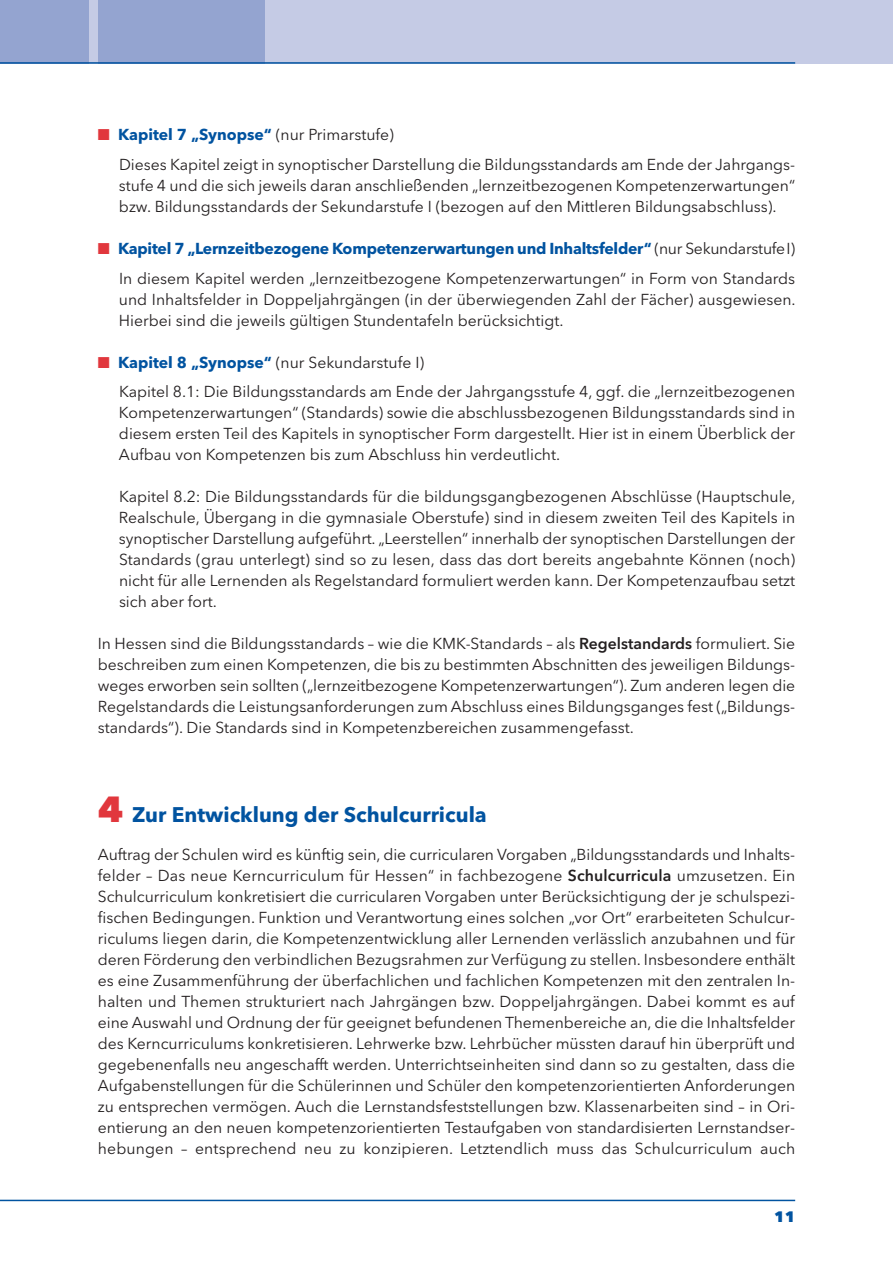
<style>
.page{position:relative;width:893px;height:1263px;background:#fff}
.page>*{position:absolute;margin:0;border:0;box-sizing:border-box;transform-origin:0 0}
.t1{font:700 21px "Avenir Next LT Pro";color:#0153a0}
.t2{font:15.75px/21px "Avenir Next LT Pro";color:#231f20}
.t3{font:800 15px "Avenir Next LT Pro";color:#0153a0}
.s1{color:#e1373d}
.s2{font-weight:700;color:#0153a0}
.s3{font-weight:600}
.s4{font-weight:800;font-size:36px;color:#e1373d}
</style>
<div class="page">
<div style="left:0;top:0;width:893px;height:64px;background:#c5cbe5"></div>
<hr style="left:0;top:1200px;width:795px;height:1px;background:#0153a0">
<div style="left:98px;top:0;width:166px;height:64px;background:#94a4d0"></div>
<div style="left:0;top:0;width:88px;height:64px;background:#94a4d0"></div>
<hr style="left:0;top:62px;width:795px;height:2px;background:#0153a0">
<p class="t2" style="left:119px;top:122px;width:678px;line-height:29.5px;text-indent:-21px"><span class="s1">■</span> <span class="s2">Kapitel 7 „Synopse“</span> (nur Primarstufe)<br>Dieses Kapitel zeigt in synoptischer Darstellung die Bildungsstandards am Ende der Jahrgangs-</p>
<p class="t2" style="left:119px;top:177px;width:678px">stufe 4 und die sich jeweils daran anschließenden „lernzeitbezogenen Kompetenzerwartungen“ bzw. Bildungsstandards der Sekundarstufe I (bezogen auf den Mittleren Bildungsabschluss).</p>
<p class="t2" style="left:98px;top:236px;width:699px;line-height:29.5px;text-align:right"><span class="s1">■</span> <span class="s2">Kapitel 7 „Lernzeitbezogene Kompetenzerwartungen und Inhaltsfelder“</span> (nur SekundarstufeI)<br>In diesem Kapitel werden „lernzeitbezogene Kompetenzerwartungen“ in Form von Standards</p>
<p class="t2" style="left:119px;top:290px;width:678px">und Inhaltsfelder in Doppeljahrgängen (in der überwiegenden Zahl der Fächer) ausgewiesen.<br>Hierbei sind die jeweils gültigen Stundentafeln berücksichtigt.</p>
<p class="t2" style="left:119px;top:349px;width:678px;line-height:29.5px;text-indent:-21px"><span class="s1">■</span> <span class="s2">Kapitel 8 „Synopse“</span> (nur Sekundarstufe I)<br>Kapitel 8.1: Die Bildungsstandards am Ende der Jahrgangsstufe 4, ggf. die „lernzeitbezogenen</p>
<p class="t2" style="left:119px;top:404px;width:678px;text-align:justify">Kompetenzerwartungen“ (Standards) sowie die abschlussbezogenen Bildungsstandards sind in diesem ersten Teil des Kapitels in synoptischer Form dargestellt. Hier ist in einem Überblick der Aufbau von Kompetenzen bis zum Abschluss hin verdeutlicht.</p>
<p class="t2" style="left:119px;top:488px;width:678px;text-align:justify">Kapitel 8.2: Die Bildungsstandards für die bildungsgangbezogenen Abschlüsse (Hauptschule, Realschule, Übergang in die gymnasiale Oberstufe) sind in diesem zweiten Teil des Kapitels in synoptischer Darstellung aufgeführt. „Leerstellen“ innerhalb der synoptischen Darstellungen der Standards (grau unterlegt) sind so zu lesen, dass das dort bereits angebahnte Können (noch) nicht für alle Lernenden als Regelstandard formuliert werden kann. Der Kompetenzaufbau setzt sich aber fort.</p>
<p class="t2" style="left:98px;top:635px;width:699px;text-align:justify">In Hessen sind die Bildungsstandards – wie die KMK-Standards – als <span class="s3">Regelstandards</span> formuliert. Sie beschreiben zum einen Kompetenzen, die bis zu bestimmten Abschnitten des jeweiligen Bildungs&shy;weges erworben sein sollten („lernzeitbezogene Kompetenzerwartungen“). Zum anderen legen die Regelstandards die Leistungsanforderungen zum Abschluss eines Bildungsganges fest („Bildungs&shy;standards“). Die Standards sind in Kompetenzbereichen zusammengefasst.</p>
<h1 class="t1" style="left:98px;top:807px;width:390px"><span class="s4">4</span> Zur Entwicklung der Schulcurricula</h1>
<p class="t2" style="left:98px;top:845px;width:699px;text-align:justify">Auftrag der Schulen wird es künftig sein, die curricularen Vorgaben „Bildungsstandards und Inhalts&shy;felder – Das neue Kerncurriculum für Hessen“ in fachbezogene <span class="s3">Schulcurricula</span> umzusetzen. Ein Schulcurriculum konkretisiert die curricularen Vorgaben unter Berücksichtigung der je schulspezi&shy;fischen Bedingungen. Funktion und Verantwortung eines solchen „vor Ort“ erarbeiteten Schulcur&shy;riculums liegen darin, die Kompetenzentwicklung aller Lernenden verlässlich anzubahnen und für deren Förderung den verbindlichen Bezugsrahmen zur Verfügung zu stellen. Insbesondere enthält es eine Zusammenführung der überfachlichen und fachlichen Kompetenzen mit den zentralen In&shy;halten und Themen strukturiert nach Jahrgängen bzw. Doppeljahrgängen. Dabei kommt es auf eine Auswahl und Ordnung der für geeignet befundenen Themenbereiche an, die die Inhaltsfelder des Kerncurriculums konkretisieren. Lehrwerke bzw. Lehrbücher müssten darauf hin überprüft und gegebenenfalls neu angeschafft werden. Unterrichtseinheiten sind dann so zu gestalten, dass die Aufgabenstellungen für die Schülerinnen und Schüler den kompetenzorientierten Anforderungen zu entsprechen vermögen. Auch die Lernstandsfeststellungen bzw. Klassenarbeiten sind – in Ori&shy;entierung an den neuen kompetenzorientierten Testaufgaben von standardisierten Lernstandser&shy;hebungen – entsprechend neu zu konzipieren. Letztendlich muss das Schulcurriculum auch</p>
<p class="t3" style="left:774px;top:1211px;width:22px">11</p>
</div>
